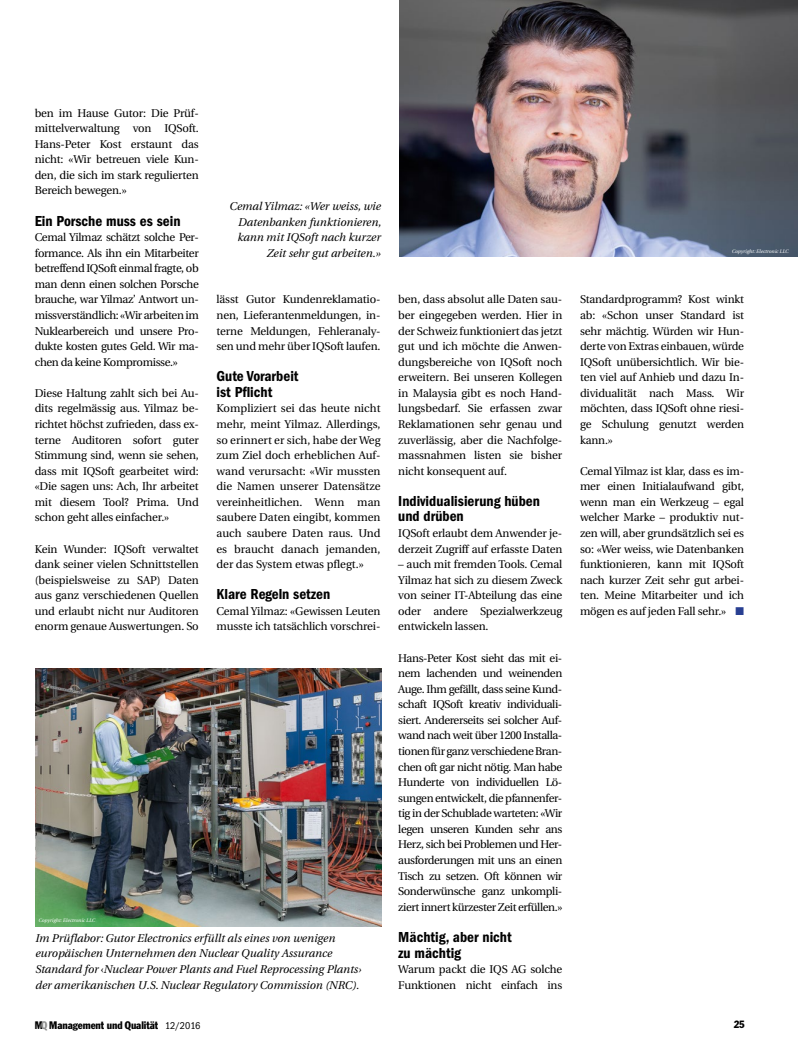
<style>
.page{position:relative;width:798px;height:1053px;background:#fff}
.page>*{position:absolute;margin:0;border:0;box-sizing:border-box;transform-origin:0 0}
.t1{font:600 condensed 15px/15.6px "Franklin Gothic LT";color:#000}
.t2{font:11.25px/15.5px "Utopia";letter-spacing:-.015em;color:#000;text-align:justify}
.t3{font:italic 11.25px/15.5px "Utopia";color:#000;text-align:right}
.t4{font:condensed 10.75px "Franklin Gothic LT";letter-spacing:-.01em;color:#000}
.t5{font:condensed 10.38px "Franklin Gothic LT";color:#000}
.t6{font:italic 5px "Utopia";color:#fff}
.s1{font-style:normal}
.s2{color:#919291}
.s3{font-size:10.25px}
.s4{color:#283f92}
</style>
<div class="page">
<img style="left:399px;top:0;width:398px;height:257px">
<img style="left:35px;top:668px;width:346px;height:258px">
<p class="t2" style="left:35px;top:105px;width:165px">ben im Hause Gutor: Die Prüf&shy;mittelverwaltung von IQSoft.<br>Hans-Peter Kost erstaunt das nicht: «Wir betreuen viele Kun&shy;den, die sich im stark regulierten Bereich bewegen.»</p>
<h1 class="t1" style="left:35px;top:213px;width:147px">Ein Porsche muss es sein</h1>
<p class="t2" style="left:35px;top:230px;width:165px">Cemal Yilmaz schätzt solche Per&shy;formance. Als ihn ein Mitarbeiter betreffend IQSoft einmal fragte, ob man denn einen solchen Porsche brauche, war Yilmaz’ Antwort un&shy;missverständlich: «Wir arbeiten im Nuklearbereich und unsere Pro&shy;dukte kosten gutes Geld. Wir ma&shy;chen da keine Kompromisse.»</p>
<p class="t2" style="left:35px;top:385px;width:165px">Diese Haltung zahlt sich bei Au&shy;dits regelmässig aus. Yilmaz be&shy;richtet höchst zufrieden, dass ex&shy;terne Auditoren sofort guter Stimmung sind, wenn sie sehen, dass mit IQSoft gearbeitet wird: «Die sagen uns: Ach, Ihr arbeitet mit diesem Tool? Prima. Und schon geht alles einfacher.»</p>
<p class="t2" style="left:35px;top:541px;width:165px">Kein Wunder: IQSoft verwaltet dank seiner vielen Schnittstellen (beispielsweise zu SAP) Daten aus ganz verschiedenen Quellen und erlaubt nicht nur Auditoren enorm genaue Auswertungen. So</p>
<p class="t3" style="left:229px;top:199px;width:153px">Cemal Yilmaz: «Wer weiss, wie<br>Datenbanken funktionieren, kann mit IQSoft nach kurzer<br>Zeit sehr gut arbeiten.»</p>
<p class="t2" style="left:216px;top:292px;width:165px">lässt Gutor Kundenreklamatio&shy;nen, Lieferantenmeldungen, in&shy;terne Meldungen, Fehleranaly&shy;sen und mehr über IQSoft laufen.</p>
<h1 class="t1" style="left:216px;top:368px;width:83px">Gute Vorarbeit ist Pflicht</h1>
<p class="t2" style="left:216px;top:401px;width:165px">Kompliziert sei das heute nicht mehr, meint Yilmaz. Allerdings, so erinnert er sich, habe der Weg zum Ziel doch erheblichen Auf&shy;wand verursacht: «Wir mussten die Namen unserer Datensätze vereinheitlichen. Wenn man saubere Daten eingibt, kommen auch saubere Daten raus. Und es braucht danach jemanden, der das System etwas pflegt.»</p>
<h1 class="t1" style="left:216px;top:586px;width:115px">Klare Regeln setzen</h1>
<p class="t2" style="left:216px;top:603px;width:165px">Cemal Yilmaz: «Gewissen Leuten musste ich tatsächlich vorschrei-</p>
<p class="t6" style="left:38px;top:917px;width:58px">Copyright: Electronic LLC</p>
<p class="t3" style="left:35px;top:930px;width:327px;text-align:left">Im Prüflabor: Gutor Electronics erfüllt als eines von wenigen europäischen Unternehmen den Nuclear Quality Assurance Standard for <span class="s1">‹</span>Nuclear Power Plants and Fuel Reprocessing Plants› der amerikanischen U.S. Nuclear Regulatory Commission (NRC).</p>
<p class="t4" style="left:35px;top:1018px;width:167px">M<span class="s2">Q</span> Management und Qualität <span class="s3">12/2016</span></p>
<p class="t2" style="left:398px;top:292px;width:165px">ben, dass absolut alle Daten sau&shy;ber eingegeben werden. Hier in der Schweiz funktioniert das jetzt gut und ich möchte die Anwen&shy;dungsbereiche von IQSoft noch erweitern. Bei unseren Kollegen in Malaysia gibt es noch Hand&shy;lungsbedarf. Sie erfassen zwar Reklamationen sehr genau und zuverlässig, aber die Nachfolge&shy;massnahmen listen sie bisher nicht konsequent auf.</p>
<h1 class="t1" style="left:398px;top:493px;width:143px">Individualisierung hüben und drüben</h1>
<p class="t2" style="left:398px;top:525px;width:165px">IQSoft erlaubt dem Anwender je&shy;derzeit Zugriff auf erfasste Daten</p>
<p class="t2" style="left:398px;top:556px;width:165px">– auch mit fremden Tools. Cemal Yilmaz hat sich zu diesem Zweck von seiner IT-Abteilung das eine oder andere Spezialwerkzeug entwickeln lassen.</p>
<p class="t2" style="left:398px;top:650px;width:165px">Hans-Peter Kost sieht das mit ei&shy;nem lachenden und weinenden Auge. Ihm gefällt, dass seine Kund&shy;schaft IQSoft kreativ individuali&shy;siert. Andererseits sei solcher Auf&shy;wand nach weit über 1200 Installa&shy;tionen für ganz verschiedene Bran&shy;chen oft gar nicht nötig. Man habe Hunderte von individuellen Lö&shy;sungen entwickelt, die pfannenfer&shy;tig in der Schublade warteten: «Wir legen unseren Kunden sehr ans Herz, sich bei Problemen und Her&shy;ausforderungen mit uns an einen Tisch zu setzen. Oft können wir Sonderwünsche ganz unkompli&shy;ziert innert kürzester Zeit erfüllen.»</p>
<h1 class="t1" style="left:398px;top:929px;width:115px">Mächtig, aber nicht zu mächtig</h1>
<p class="t2" style="left:398px;top:961px;width:165px">Warum packt die IQS AG solche<br>Funktionen nicht einfach ins</p>
<p class="t6" style="left:731px;top:248px;width:58px">Copyright: Electronic LLC</p>
<p class="t2" style="left:580px;top:292px;width:165px">Standardprogramm? Kost winkt ab: «Schon unser Standard ist sehr mächtig. Würden wir Hun&shy;derte von Extras einbauen, würde IQSoft unübersichtlich. Wir bie&shy;ten viel auf Anhieb und dazu In&shy;dividualität nach Mass. Wir möchten, dass IQSoft ohne riesi&shy;ge Schulung genutzt werden kann.»</p>
<p class="t2" style="left:580px;top:463px;width:165px">Cemal Yilmaz ist klar, dass es im&shy;mer einen Initialaufwand gibt, wenn man ein Werkzeug – egal welcher Marke – produktiv nut&shy;zen will, aber grundsätzlich sei es so: «Wer weiss, wie Datenbanken funktionieren, kann mit IQSoft nach kurzer Zeit sehr gut arbei&shy;ten. Meine Mitarbeiter und ich mögen es auf jeden Fall sehr.» <span class="s4">■</span></p>
<p class="t5" style="left:733px;top:1017px;width:12px">25</p>
</div>
